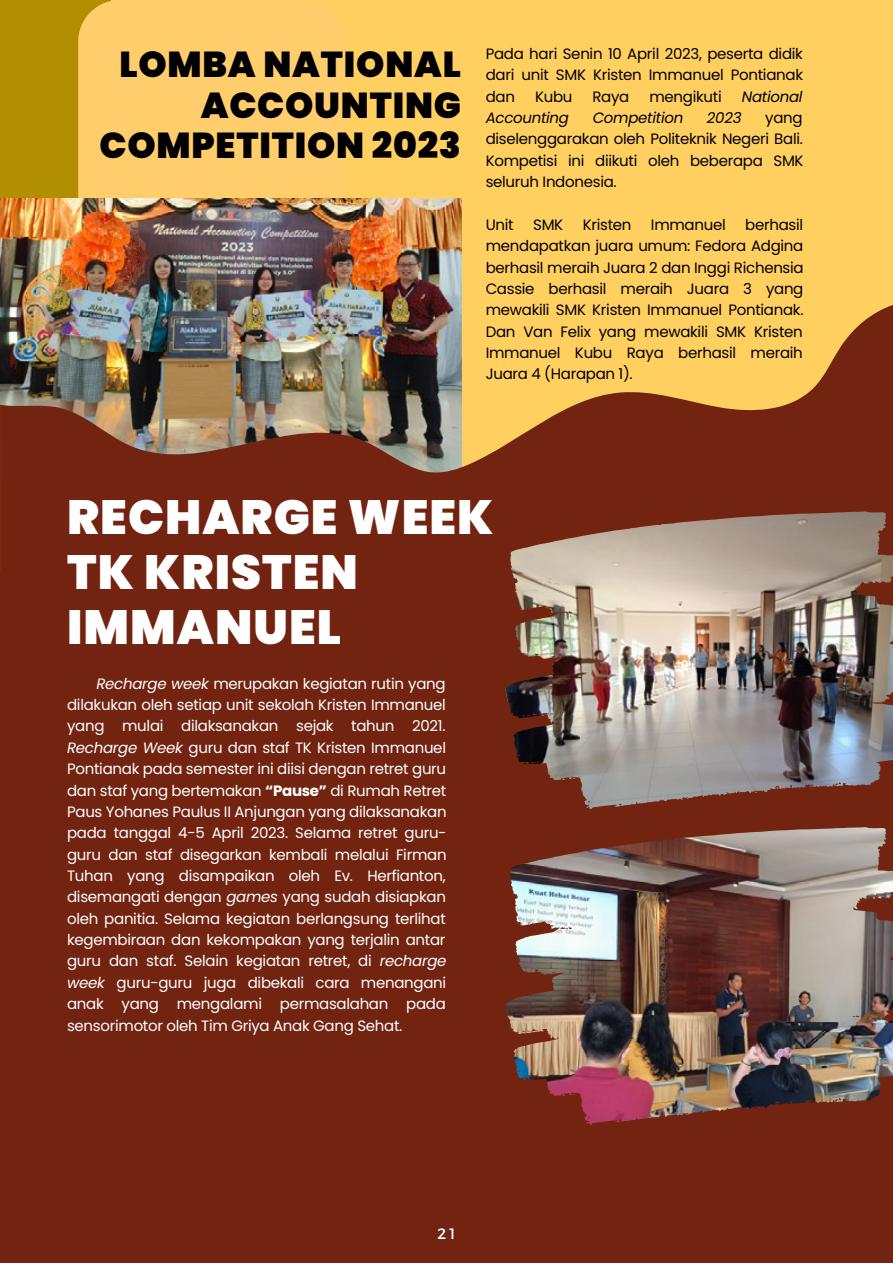
<style>
.page{position:relative;width:893px;height:1264px;background:#fff}
.page>*{position:absolute;margin:0;border:0;box-sizing:border-box;transform-origin:0 0}
.t1{font:900 48px/55.1px "Poppins";letter-spacing:.02em;color:#fff}
.t2{font:900 36px/40.5px "Poppins";letter-spacing:.02em;color:#000;text-align:right}
.t3{font:15px/21.3px "Poppins";letter-spacing:-.02em;color:#fff;text-align:justify}
.t4{font:15px/21.3px "Poppins";letter-spacing:-.02em;color:#000;text-align:justify}
.t5{font:italic 15px "Poppins";letter-spacing:-.02em;color:#000}
.t6{font:15px "Montserrat";color:#fff}
.s1{font-style:italic}
.s2{font-weight:700}
</style>
<div class="page">
<div style="left:0;top:0;width:892px;height:1262px;background:#ffcf60"></div>
<div style="left:0;top:0;width:110px;height:268px;background:#b28f00"></div>
<div style="left:78px;top:0;width:268px;height:198px;background:#ffcd6b"></div>
<img style="left:0;top:198px;width:461px;height:107px">
<img style="left:0;top:305px;width:892px;height:268px">
<img style="left:0;top:573px;width:892px;height:689px">
<img style="left:853px;top:843px;width:39px;height:129px">
<img style="left:853px;top:527px;width:39px;height:130px">
<p class="t2" style="left:99px;top:45px;width:363px">LOMBA NATIONAL<br>ACCOUNTING<br>COMPETITION 2023</p>
<p class="t4" style="left:485px;top:43px;width:319px">Pada hari Senin 10 April 2023, peserta didik dari unit SMK Kristen Immanuel Pontianak dan</p>
<p class="t4" style="left:535px;top:86px;width:39px">Kubu</p>
<p class="t4" style="left:592px;top:86px;width:38px">Raya</p>
<p class="t4" style="left:649px;top:86px;width:74px">mengikuti</p>
<p class="t5" style="left:741px;top:86px;width:62px">National</p>
<p class="t5" style="left:485px;top:107px;width:85px">Accounting</p>
<p class="t5" style="left:592px;top:107px;width:92px">Competition</p>
<p class="t5" style="left:706px;top:107px;width:36px">2023</p>
<p class="t4" style="left:485px;top:107px;width:319px;text-indent:279px">yang diselenggarakan oleh Politeknik Negeri Bali.<br>Kompetisi ini diikuti oleh beberapa SMK seluruh Indonesia.</p>
<p class="t4" style="left:485px;top:214px;width:29px">Unit</p>
<p class="t4" style="left:533px;top:214px;width:32px">SMK</p>
<p class="t4" style="left:582px;top:214px;width:50px">Kristen</p>
<p class="t4" style="left:651px;top:214px;width:76px">Immanuel</p>
<p class="t4" style="left:485px;top:214px;width:319px;text-indent:259px">berhasil mendapatkan juara umum: Fedora Adgina berhasil meraih Juara 2 dan Inggi Richensia Cassie berhasil meraih Juara 3 yang mewakili SMK Kristen Immanuel Pontianak.<br>Dan Van Felix yang mewakili SMK Kristen Immanuel Kubu Raya berhasil meraih Juara 4 (Harapan 1).</p>
<p class="t1" style="left:67px;top:490px;width:428px">RECHARGE WEEK</p>
<p class="t1" style="left:67px;top:545px;width:292px">TK KRISTEN<br>IMMANUEL</p>
<p class="t3" style="left:67px;top:672px;width:381px;text-indent:29px"><span class="s1">Recharge week</span> merupakan kegiatan rutin yang dilakukan oleh setiap unit sekolah Kristen Immanuel yang mulai dilaksanakan sejak tahun 2021.<br><span class="s1">Recharge Week</span> guru dan staf TK Kristen Immanuel Pontianak pada semester ini diisi dengan retret guru dan staf yang bertemakan <span class="s2">“Pause”</span> di Rumah Retret Paus Yohanes Paulus II Anjungan yang dilaksanakan pada tanggal 4-5 April 2023. Selama retret guru&shy;guru dan staf disegarkan kembali melalui Firman Tuhan yang disampaikan oleh Ev. Herfianton, disemangati dengan <span class="s1">games</span> yang sudah disiapkan oleh panitia. Selama kegiatan berlangsung terlihat kegembiraan dan kekompakan yang terjalin antar guru dan staf. Selain kegiatan retret, di <span class="s1">recharge week</span> guru-guru juga dibekali cara menangani anak yang mengalami permasalahan pada sensorimotor oleh Tim Griya Anak Gang Sehat.</p>
<p class="t6" style="left:437px;top:1223px;width:19px">21</p>
</div>
